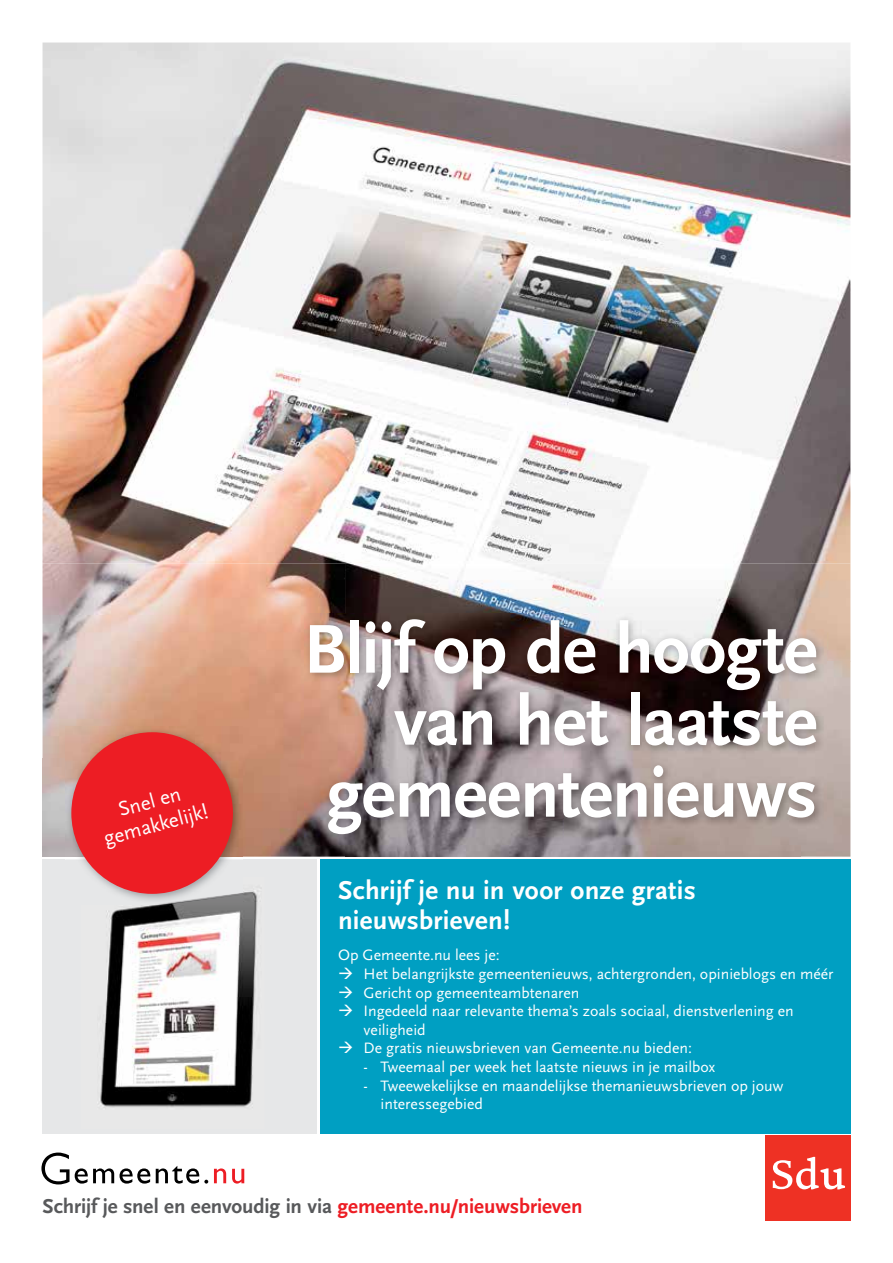
<style>
.page{position:relative;width:893px;height:1263px;background:#fff}
.page>*{position:absolute;margin:0;border:0;box-sizing:border-box;transform-origin:0 0}
.t1{font:700 72px/72px "Scala Sans OT";letter-spacing:-.015em;color:#fff;text-align:right}
.t2{font:700 27px/30px "Scala Sans OT";letter-spacing:.01em;color:#fff}
.t3{font:700 21px "Scala Sans OT";letter-spacing:-.005em;color:#58595b}
.t4{font:21px "Scala Sans OT";color:#fff}
.t5{font:15.75px/18.6px "Scala Sans OT";color:#fff}
.s1{color:#ed1d24}
</style>
<div class="page">
<svg style="left:120px;top:1168px;width:30px;height:15px"></svg>
<svg style="left:156px;top:1166px;width:52px;height:17px"></svg>
<svg style="left:214px;top:1168px;width:12px;height:15px"></svg>
<svg style="left:232px;top:1169px;width:12px;height:14px"></svg>
<svg style="left:41px;top:1152px;width:73px;height:32px"></svg>
<img style="left:43px;top:43px;width:807px;height:521px">
<div style="left:765px;top:1135px;width:85px;height:85px;background:#ee3124"></div>
<svg style="left:773px;top:1157px;width:72px;height:32px"></svg>
<div style="left:320px;top:859px;width:530px;height:274px;background:#009fc2"></div>
<div style="left:43px;top:859px;width:274px;height:274px;background:#e6e7e8"></div>
<img style="left:97px;top:890px;width:161px;height:218px">
<img style="left:43px;top:564px;width:302px;height:195px">
<img style="left:345px;top:564px;width:505px;height:97px">
<img style="left:243px;top:759px;width:102px;height:98px">
<img style="left:345px;top:845px;width:455px;height:12px">
<img style="left:304px;top:613px;width:522px;height:232px">
<img style="left:65px;top:726px;width:178px;height:151px">
<img style="left:65px;top:857px;width:178px;height:1px">
<img style="left:96px;top:877px;width:147px;height:27px">
<div style="left:71px;top:732px;width:162px;height:162px;background:#ed1d24;border-radius:50%"></div>
<h3 class="t4" style="left:116px;top:799px;width:66px;rotate:-15deg">Snel en</h3>
<h3 class="t4" style="left:101px;top:828px;width:109px;rotate:-15deg">gemakkelijk!</h3>
<h1 class="t1" style="left:304px;top:614px;width:515px">Blijf op de hoogte van het laatste</h1>
<h1 class="t1" style="left:326px;top:758px;width:492px">gemeentenieuws</h1>
<h2 class="t2" style="left:338px;top:876px;width:359px">Schrijf je nu in voor onze gratis nieuwsbrieven!</h2>
<p class="t5" style="left:338px;top:946px;width:163px">Op Gemeente.nu lees je:</p>
<p class="t5" style="left:338px;top:965px;width:497px">→ Het belangrijkste gemeentenieuws, achtergronden, opinieblogs en méér</p>
<p class="t5" style="left:338px;top:983px;width:243px">→ Gericht op gemeenteambtenaren</p>
<p class="t5" style="left:364px;top:1002px;width:432px;text-indent:-26px">→ Ingedeeld naar relevante thema’s zoals sociaal, dienstverlening en veiligheid</p>
<p class="t5" style="left:338px;top:1039px;width:355px">→ De gratis nieuwsbrieven van Gemeente.nu bieden:</p>
<p class="t5" style="left:364px;top:1058px;width:353px">- Tweemaal per week het laatste nieuws in je mailbox</p>
<p class="t5" style="left:381px;top:1076px;width:404px;text-indent:-17px">- Tweewekelijkse en maandelijkse themanieuwsbrieven op jouw interessegebied</p>
<h3 class="t3" style="left:43px;top:1194px;width:542px">Schrijf je snel en eenvoudig in via <span class="s1">gemeente.nu/nieuwsbrieven</span></h3>
</div>
